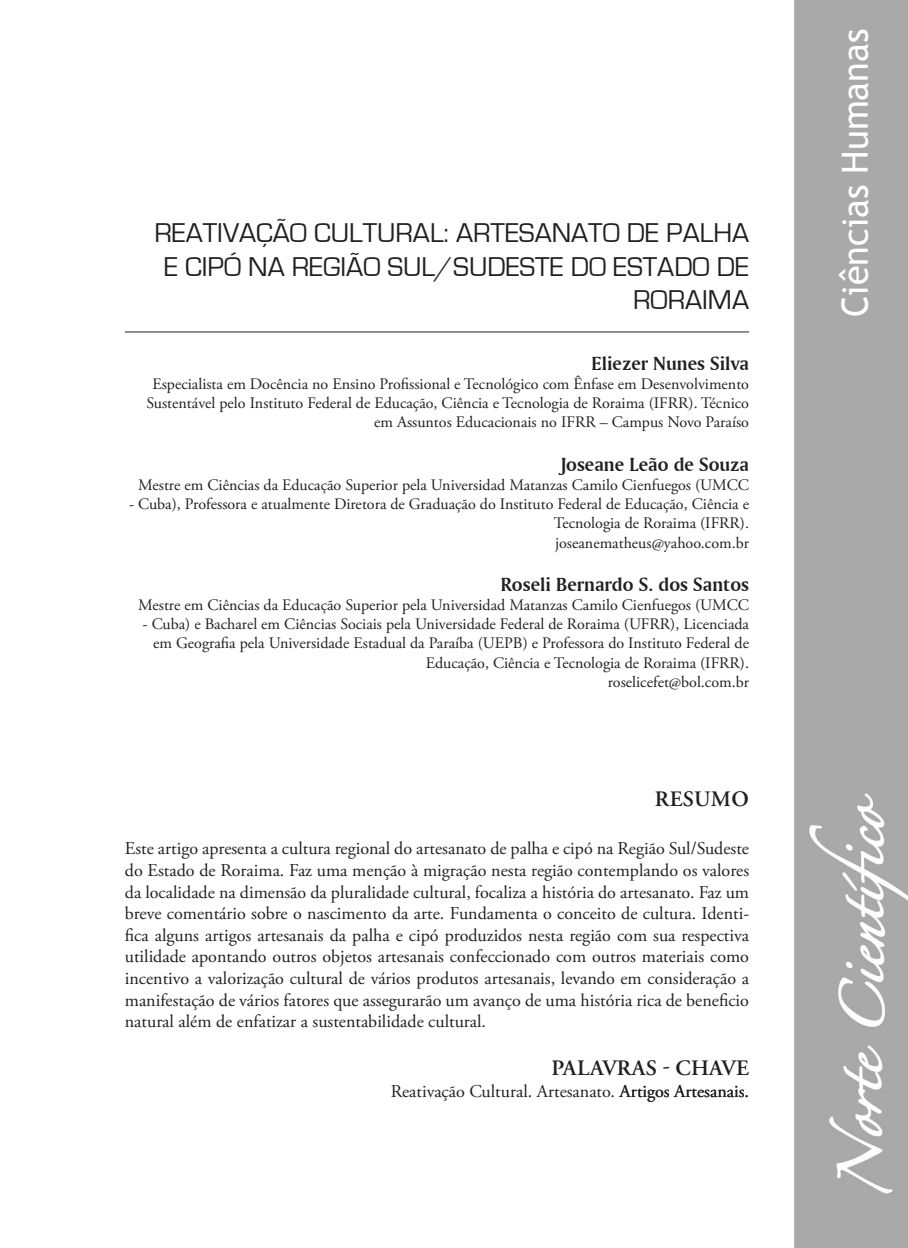
<style>
.page{position:relative;width:908px;height:1248px;background:#fff}
.page>*{position:absolute;margin:0;border:0;box-sizing:border-box;transform-origin:0 0}
.CEFET{font:36px "Trebuchet MS";color:#fff}
.Título_de_Artigo{font:28px/33.6px "Eurostile";color:#231f20;text-align:right}
.Resumo_-_Abstract{font:600 22px "Adobe Garamond Pro";letter-spacing:.015em;color:#231f20}
.Autores{font:20px "Amerigo BT Bold A";color:#231f20}
.Resumo{font:18px/21.6px "Adobe Garamond Pro";color:#231f20;text-align:justify}
.Autores_Titulação{font:16px/19.2px "Adobe Garamond Pro";color:#231f20;text-align:right}
</style>
<div class="page">
<div style="left:794px;top:0;width:113px;height:1247px;background:#a9a9a9"></div>
<hr style="left:125px;top:331px;width:623px;height:1px;background:#231f20">
<p class="Título_de_Artigo" style="left:154px;top:216px;width:596px">REATIVAÇÃO CULTURAL: ARTESANATO DE PALHA<br>E CIPÓ NA REGIÃO SUL/SUDESTE DO ESTADO DE<br>RORAIMA</p>
<p class="Autores" style="left:591px;top:351px;width:159px">Eliezer Nunes Silva</p>
<p class="Autores_Titulação" style="left:146px;top:375px;width:604px">Especialista em Docência no Ensino Profissional e Tecnológico com Ênfase em Desenvolvimento<br>Sustentável pelo Instituto Federal de Educação, Ciência e Tecnologia de Roraima (IFRR). Técnico em Assuntos Educacionais no IFRR – Campus Novo Paraíso</p>
<p class="Autores" style="left:560px;top:452px;width:190px">Joseane Leão de Souza</p>
<p class="Autores_Titulação" style="left:138px;top:476px;width:612px">Mestre em Ciências da Educação Superior pela Universidad Matanzas Camilo Cienfuegos (UMCC</p>
<p class="Autores_Titulação" style="left:129px;top:495px;width:621px">- Cuba), Professora e atualmente Diretora de Graduação do Instituto Federal de Educação, Ciência e<br>Tecnologia de Roraima (IFRR).</p>
<p class="Autores_Titulação" style="left:555px;top:533px;width:195px">joseanematheus@yahoo.com.br</p>
<p class="Autores" style="left:500px;top:572px;width:249px">Roseli Bernardo S. dos Santos</p>
<p class="Autores_Titulação" style="left:138px;top:596px;width:612px">Mestre em Ciências da Educação Superior pela Universidad Matanzas Camilo Cienfuegos (UMCC</p>
<p class="Autores_Titulação" style="left:142px;top:615px;width:607px">- Cuba) e Bacharel em Ciências Sociais pela Universidade Federal de Roraima (UFRR), Licenciada em Geografia pela Universidade Estadual da Paraíba (UEPB) e Professora do Instituto Federal de<br>Educação, Ciência e Tecnologia de Roraima (IFRR).</p>
<p class="Autores_Titulação" style="left:607px;top:672px;width:143px">roselicefet@bol.com.br</p>
<p class="Resumo_-_Abstract" style="left:654px;top:786px;width:95px">RESUMO</p>
<p class="Resumo" style="left:125px;top:838px;width:625px">Este artigo apresenta a cultura regional do artesanato de palha e cipó na Região Sul/Sudeste do Estado de Roraima. Faz uma menção à migração nesta região contemplando os valores da localidade na dimensão da pluralidade cultural, focaliza a história do artesanato. Faz um breve comentário sobre o nascimento da arte. Fundamenta o conceito de cultura. Identi&shy;fica alguns artigos artesanais da palha e cipó produzidos nesta região com sua respectiva utilidade apontando outros objetos artesanais confeccionado com outros materiais como incentivo a valorização cultural de vários produtos artesanais, levando em consideração a manifestação de vários fatores que assegurarão um avanço de uma história rica de beneficio natural além de enfatizar a sustentabilidade cultural.</p>
<p class="Resumo_-_Abstract" style="left:551px;top:1055px;width:199px">PALAVRAS - CHAVE</p>
<p class="Resumo" style="left:390px;top:1080px;width:360px">Reativação Cultural. Artesanato. Artigos Artesanais.</p>
<p class="CEFET" style="left:833px;top:317px;width:290px;rotate:-90deg">Ciências Humanas</p>
</div>
